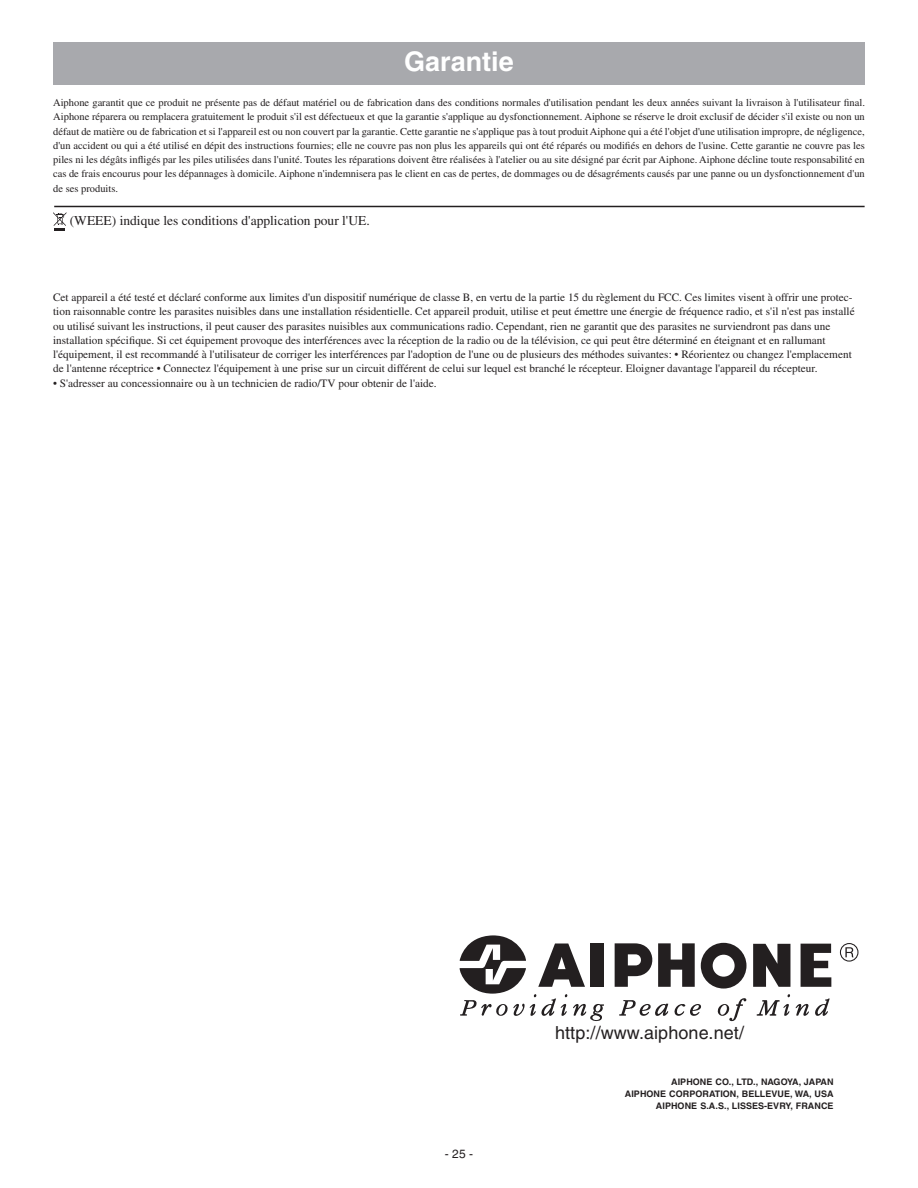
<style>
.page{position:relative;width:918px;height:1188px;background:#fff}
.page>*{position:absolute;margin:0;border:0;box-sizing:border-box;transform-origin:0 0}
.t1{font:700 27px "Helvetica";color:#fff}
.t2{font:18px "Helvetica";letter-spacing:.005em;color:#231f20}
.t3{font:13.5px "Times";color:#231f20}
.t4{font:12px "Helvetica";color:#231f20}
.t5{font:11.25px/14.2px "Times";color:#231f20}
.t6{font:10.5px/14.2px "Times";color:#231f20;text-align:justify}
.t7{font:700 9px/11.7px "Helvetica";letter-spacing:.005em;color:#231f20;text-align:right}
</style>
<div class="page">
<hr style="left:54px;top:206px;width:811px;height:1px;background:#231f20">
<svg style="left:53px;top:212px;width:13px;height:19px"></svg>
<div style="left:53px;top:43px;width:812px;height:42px;background:#a8a9ad"></div>
<svg style="left:674px;top:1004px;width:27px;height:12px"></svg>
<svg style="left:619px;top:1000px;width:49px;height:16px"></svg>
<svg style="left:796px;top:1004px;width:13px;height:12px"></svg>
<svg style="left:757px;top:994px;width:33px;height:22px"></svg>
<svg style="left:815px;top:999px;width:15px;height:17px"></svg>
<svg style="left:718px;top:998px;width:28px;height:23px"></svg>
<svg style="left:615px;top:943px;width:80px;height:44px"></svg>
<div style="left:701px;top:943px;width:45px;height:46px;background:#231f20;border-radius:50%"></div>
<div style="left:713px;top:955px;width:22px;height:22px;background:#fff;border-radius:50%"></div>
<svg style="left:753px;top:944px;width:37px;height:43px;background:#474445"></svg>
<svg style="left:801px;top:944px;width:30px;height:43px"></svg>
<svg style="left:459px;top:935px;width:145px;height:86px"></svg>
<svg style="left:840px;top:943px;width:18px;height:19px"></svg>
<h1 class="t1" style="left:404px;top:45px;width:111px">Garantie</h1>
<p class="t6" style="left:53px;top:96px;width:813px">Aiphone garantit que ce produit ne présente pas de défaut matériel ou de fabrication dans des conditions normales d'utilisation pendant les deux années suivant la livraison à l'utilisateur final.<br>Aiphone réparera ou remplacera gratuitement le produit s'il est défectueux et que la garantie s'applique au dysfonctionnement. Aiphone se réserve le droit exclusif de décider s'il existe ou non un défaut de matière ou de fabrication et si l'appareil est ou non couvert par la garantie. Cette garantie ne s'applique pas à tout produit Aiphone qui a été l'objet d'une utilisation impropre, de négligence, d'un accident ou qui a été utilisé en dépit des instructions fournies; elle ne couvre pas non plus les appareils qui ont été réparés ou modifiés en dehors de l'usine. Cette garantie ne couvre pas les piles ni les dégâts infligés par les piles utilisées dans l'unité. Toutes les réparations doivent être réalisées à l'atelier ou au site désigné par écrit par Aiphone. Aiphone décline toute responsabilité en cas de frais encourus pour les dépannages à domicile. Aiphone n'indemnisera pas le client en cas de pertes, de dommages ou de désagréments causés par une panne ou un dysfonctionnement d'un de ses produits.</p>
<p class="t3" style="left:70px;top:213px;width:301px">(WEEE) indique les conditions d'application pour l'UE.</p>
<p class="t5" style="left:53px;top:290px;width:803px">Cet appareil a été testé et déclaré conforme aux limites d'un dispositif numérique de classe B, en vertu de la partie 15 du règlement du FCC. Ces limites visent à offrir une protec&shy;tion raisonnable contre les parasites nuisibles dans une installation résidentielle. Cet appareil produit, utilise et peut émettre une énergie de fréquence radio, et s'il n'est pas installé ou utilisé suivant les instructions, il peut causer des parasites nuisibles aux communications radio. Cependant, rien ne garantit que des parasites ne surviendront pas dans une installation spécifique. Si cet équipement provoque des interférences avec la réception de la radio ou de la télévision, ce qui peut être déterminé en éteignant et en rallumant l'équipement, il est recommandé à l'utilisateur de corriger les interférences par l'adoption de l'une ou de plusieurs des méthodes suivantes: • Réorientez ou changez l'emplacement de l'antenne réceptrice • Connectez l'équipement à une prise sur un circuit différent de celui sur lequel est branché le récepteur. Eloigner davantage l'appareil du récepteur.</p>
<p class="t5" style="left:53px;top:376px;width:385px">• S'adresser au concessionnaire ou à un technicien de radio/TV pour obtenir de l'aide.</p>
<h2 class="t2" style="left:555px;top:1022px;width:190px">http://www.aiphone.net/</h2>
<p class="t4" style="left:445px;top:1147px;width:30px">- 25 -</p>
<p class="t7" style="left:625px;top:1076px;width:210px">AIPHONE CO., LTD., NAGOYA, JAPAN<br>AIPHONE CORPORATION, BELLEVUE, WA, USA<br>AIPHONE S.A.S., LISSES-EVRY, FRANCE</p>
</div>
